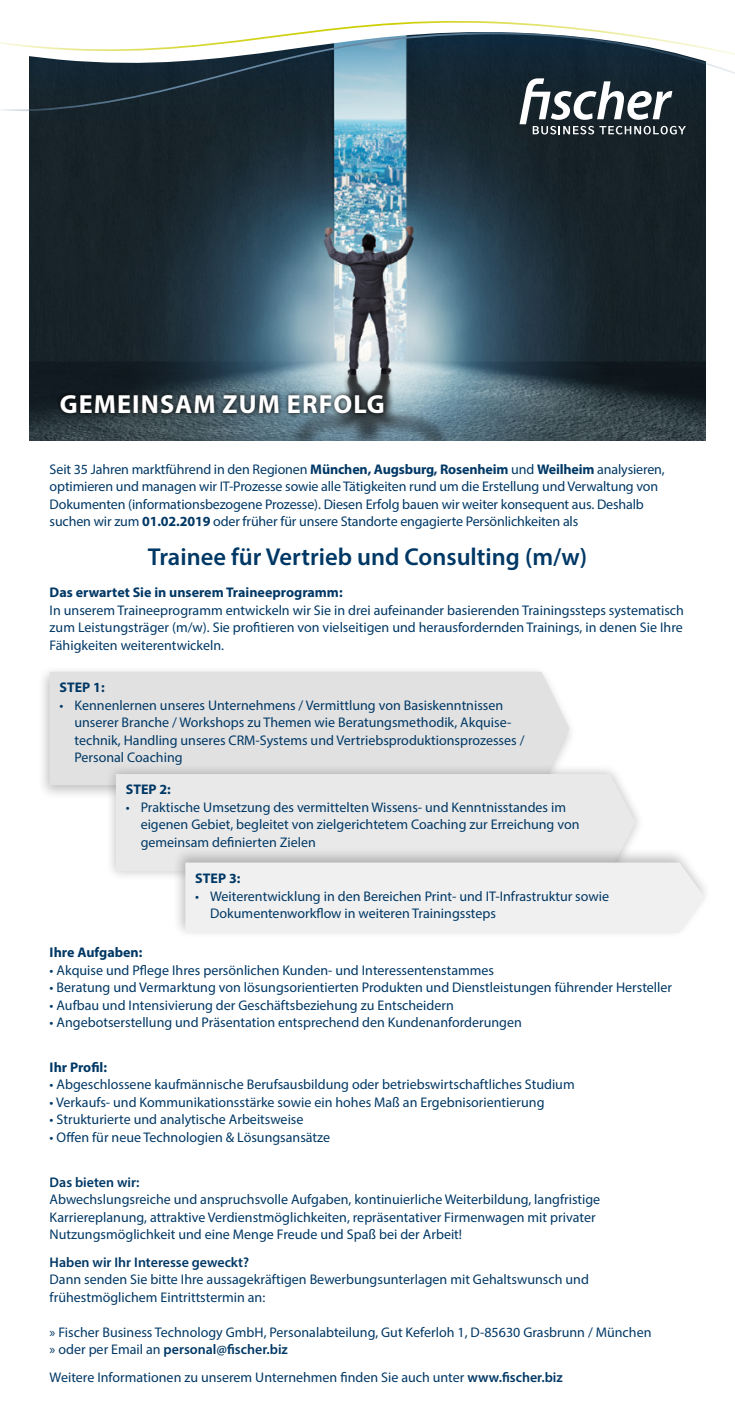
<style>
.page{position:relative;width:735px;height:1417px;background:#fff}
.page>*{position:absolute;margin:0;border:0;box-sizing:border-box;transform-origin:0 0}
.t1{font:700 26.25px "Myriad Pro";letter-spacing:.04em;color:#fff}
.t2{font:600 24.5px "Myriad Pro";color:#003865}
.t3{font:14px/17.5px "Myriad Pro";color:#003865}
.t4{font:700 14px "Myriad Pro";color:#003865}
.t5{font:600 14px "Myriad Pro";color:#003865}
.s1{font-weight:700}
.s2{font-weight:600}
</style>
<div class="page">
<img style="left:30px;top:134px;width:675px;height:307px">
<svg style="left:30px;top:134px;width:674px;height:44px;background:#20343f"></svg>
<svg style="left:56px;top:390px;width:332px;height:28px;background:#323f46"></svg>
<svg style="left:0;top:21px;width:734px;height:113px"></svg>
<div style="left:37px;top:666px;width:539px;height:134px;background:#000;opacity:.25"></div>
<div style="left:50px;top:672px;width:519px;height:113px;background:#e1e1e1"></div>
<div style="left:105px;top:763px;width:540px;height:119px;background:#000;opacity:.25"></div>
<div style="left:116px;top:774px;width:519px;height:97px;background:#e9e9e9"></div>
<div style="left:172px;top:848px;width:540px;height:91px;background:#000;opacity:.25"></div>
<div style="left:185px;top:862px;width:519px;height:71px;background:#f0f0f0"></div>
<h1 class="t1" style="left:60px;top:387px;width:326px">GEMEINSAM ZUM ERFOLG</h1>
<p class="t3" style="left:50px;top:460px;width:616px">Seit 35 Jahren marktführend in den Regionen <span class="s1">München, Augsburg, Rosenheim</span> und <span class="s1">Weilheim</span> analysieren, optimieren und managen wir IT-Prozesse sowie alle Tätigkeiten rund um die Erstellung und Verwaltung von Dokumenten (informationsbezogene Prozesse). Diesen Erfolg bauen wir weiter konsequent aus. Deshalb suchen wir zum <span class="s1">01.02.2019</span> oder früher für unsere Standorte engagierte Persönlichkeiten als</p>
<h2 class="t2" style="left:148px;top:541px;width:440px">Trainee für Vertrieb und Consulting (m/w)</h2>
<p class="t4" style="left:50px;top:583px;width:294px">Das erwartet Sie in unserem Traineeprogramm:</p>
<p class="t3" style="left:50px;top:601px;width:635px;text-align:justify">In unserem Traineeprogramm entwickeln wir Sie in drei aufeinander basierenden Trainingssteps systematisch zum Leistungsträger (m/w). Sie profitieren von vielseitigen und herausfordernden Trainings, in denen Sie Ihre Fähigkeiten weiterentwickeln.</p>
<p class="t4" style="left:60px;top:678px;width:47px">STEP 1:</p>
<p class="t3" style="left:74px;top:696px;width:451px;text-indent:-15px">• Kennenlernen unseres Unternehmens / Vermittlung von Basiskenntnissen unserer Branche / Workshops zu Themen wie Beratungsmethodik, Akquise&shy;technik, Handling unseres CRM-Systems und Vertriebsproduktionsprozesses / Personal Coaching</p>
<p class="t4" style="left:126px;top:781px;width:47px">STEP 2:</p>
<p class="t3" style="left:141px;top:798px;width:440px;text-indent:-15px">• Praktische Umsetzung des vermittelten Wissens- und Kenntnisstandes im eigenen Gebiet, begleitet von zielgerichtetem Coaching zur Erreichung von gemeinsam definierten Zielen</p>
<p class="t4" style="left:195px;top:869px;width:47px">STEP 3:</p>
<p class="t3" style="left:210px;top:887px;width:400px;text-indent:-15px">• Weiterentwicklung in den Bereichen Print- und IT-Infrastruktur sowie<br>Dokumentenworkflow in weiteren Trainingssteps</p>
<p class="t4" style="left:50px;top:943px;width:94px">Ihre Aufgaben:</p>
<p class="t3" style="left:50px;top:961px;width:445px">• Akquise und Pflege Ihres persönlichen Kunden- und Interessentenstammes</p>
<p class="t3" style="left:50px;top:978px;width:623px">• Beratung und Vermarktung von lösungsorientierten Produkten und Dienstleistungen führender Hersteller</p>
<p class="t3" style="left:50px;top:996px;width:405px">• Aufbau und Intensivierung der Geschäftsbeziehung zu Entscheidern</p>
<p class="t3" style="left:50px;top:1013px;width:473px">• Angebotserstellung und Präsentation entsprechend den Kundenanforderungen</p>
<p class="t4" style="left:50px;top:1058px;width:59px">Ihr Profil:</p>
<p class="t3" style="left:50px;top:1076px;width:526px">• Abgeschlossene kaufmännische Berufsausbildung oder betriebswirtschaftliches Studium</p>
<p class="t3" style="left:50px;top:1093px;width:496px">• Verkaufs- und Kommunikationsstärke sowie ein hohes Maß an Ergebnisorientierung</p>
<p class="t3" style="left:50px;top:1111px;width:255px">• Strukturierte und analytische Arbeitsweise</p>
<p class="t3" style="left:50px;top:1128px;width:282px">• Offen für neue Technologien &amp; Lösungsansätze</p>
<p class="t5" style="left:50px;top:1173px;width:91px">Das bieten wir:</p>
<p class="t3" style="left:50px;top:1191px;width:552px">Abwechslungsreiche und anspruchsvolle Aufgaben, kontinuierliche Weiterbildung, langfristige<br>Karriereplanung, attraktive Verdienstmöglichkeiten, repräsentativer Firmenwagen mit privater<br>Nutzungsmöglichkeit und eine Menge Freude und Spaß bei der Arbeit!</p>
<p class="t5" style="left:50px;top:1253px;width:201px">Haben wir Ihr Interesse geweckt?</p>
<p class="t3" style="left:50px;top:1271px;width:540px">Dann senden Sie bitte Ihre aussagekräftigen Bewerbungsunterlagen mit Gehaltswunsch und frühestmöglichem Eintrittstermin an:</p>
<p class="t3" style="left:50px;top:1323px;width:603px">» Fischer Business Technology GmbH, Personalabteilung, Gut Keferloh 1, D-85630 Grasbrunn / München » oder per Email an <span class="s2">personal@fischer.biz</span></p>
<p class="t3" style="left:50px;top:1368px;width:514px">Weitere Informationen zu unserem Unternehmen finden Sie auch unter <span class="s2">www.fischer.biz</span></p>
</div>
